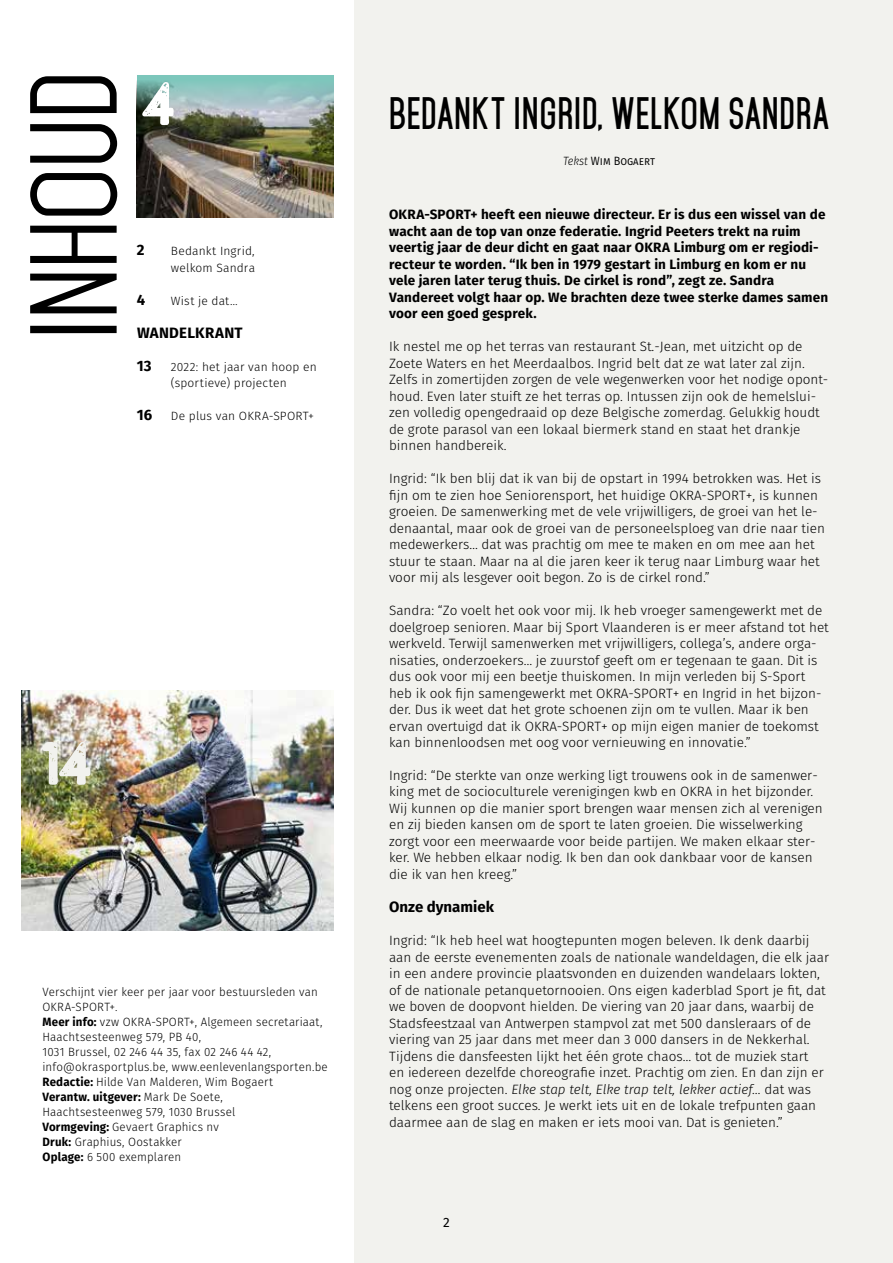
<style>
.page{position:relative;width:893px;height:1263px;background:#fff}
.page>*{position:absolute;margin:0;border:0;box-sizing:border-box;transform-origin:0 0}
.t1{font:105.9px "Mohave";color:#000}
.t2{font:58.35px "Bushcraft distress";color:#f2f2ee}
.t3{font:58.35px "Bushcraft distress";color:#fff}
.t4{font:700 39px "Mohave";letter-spacing:.02em;color:#000;scale:.91 1}
.t5{font:700 15px "Fira Sans";color:#000}
.t6{font:300 13.5px/16.5px "Fira Sans";color:#000}
.t7{font:700 13.5px/16.5px "Fira Sans";letter-spacing:.01em;color:#000}
.t8{font:13.5px "Fira Sans";color:#000}
.t9{font:300 12px/15px "Fira Sans";letter-spacing:.015em;color:#000;scale:.96 1}
.t10{font:300 12px/16.5px "Fira Sans";letter-spacing:.015em;color:#000}
.t11{font:12px "Fira Sans";color:#000;scale:.91 1}
.s1{font-weight:700;font-size:15px}
.s2{font-weight:700}
.s3{font-weight:300;font-style:italic}
.s4{font-style:italic}
</style>
<div class="page">
<img style="left:21px;top:691px;width:312px;height:240px">
<div style="left:355px;top:0;width:538px;height:1263px;background:#f2f2ee"></div>
<img style="left:137px;top:75px;width:196px;height:142px">
<h1 class="t1" style="left:9px;top:340px;width:269px;rotate:-90deg">INHOUD</h1>
<h2 class="t3" style="left:142px;top:71px;width:35px">4</h2>
<p class="t5" style="left:137px;top:240px;width:9px">2</p>
<p class="t10" style="left:171px;top:243px;width:86px">Bedankt Ingrid, welkom Sandra</p>
<p class="t5" style="left:137px;top:289px;width:10px">4</p>
<p class="t10" style="left:171px;top:292px;width:68px">Wist je dat…</p>
<p class="t5" style="left:137px;top:322px;width:107px">WANDELKRANT</p>
<p class="t5" style="left:137px;top:355px;width:16px">13</p>
<p class="t10" style="left:171px;top:358px;width:147px">2022: het jaar van hoop en (sportieve) projecten</p>
<p class="t10" style="left:137px;top:408px;width:179px"><span class="s1">16</span> De plus van OKRA-SPORT+</p>
<h2 class="t2" style="left:43px;top:730px;width:51px">14</h2>
<p class="t9" style="left:43px;top:984px;width:299px">Verschijnt vier keer per jaar voor bestuursleden van OKRA-SPORT+.<br><span class="s2">Meer info:</span> vzw OKRA-SPORT+, Algemeen secretariaat, Haachtsesteenweg 579, PB 40,<br>1031 Brussel, 02 246 44 35, fax 02 246 44 42, info@okrasportplus.be, www.eenlevenlangsporten.be <span class="s2">Redactie:</span> Hilde Van Malderen, Wim Bogaert<br><span class="s2">Verantw. uitgever:</span> Mark De Soete,<br>Haachtsesteenweg 579, 1030 Brussel<br><span class="s2">Vormgeving:</span> Gevaert Graphics nv<br><span class="s2">Druk:</span> Graphius, Oostakker<br><span class="s2">Oplage:</span> 6 500 exemplaren</p>
<h3 class="t4" style="left:389px;top:89px;width:485px">BEDANKT INGRID, WELKOM SANDRA</h3>
<p class="t11" style="left:563px;top:152px;width:102px"><span class="s3">Tekst</span> Wim Bogaert</p>
<p class="t7" style="left:389px;top:206px;width:441px">OKRA-SPORT+ heeft een nieuwe directeur. Er is dus een wissel van de wacht aan de top van onze federatie. Ingrid Peeters trekt na ruim veertig jaar de deur dicht en gaat naar OKRA Limburg om er regiodi&shy;recteur te worden. “Ik ben in 1979 gestart in Limburg en kom er nu vele jaren later terug thuis. De cirkel is rond”, zegt ze. Sandra Vandereet volgt haar op. We brachten deze twee sterke dames samen voor een goed gesprek.</p>
<p class="t6" style="left:389px;top:338px;width:441px">Ik nestel me op het terras van restaurant St.-Jean, met uitzicht op de Zoete Waters en het Meerdaalbos. Ingrid belt dat ze wat later zal zijn.<br>Zelfs in zomertijden zorgen de vele wegenwerken voor het nodige opont&shy;houd. Even later stuift ze het terras op. Intussen zijn ook de hemelslui&shy;zen volledig opengedraaid op deze Belgische zomerdag. Gelukkig houdt de grote parasol van een lokaal biermerk stand en staat het drankje binnen handbereik.</p>
<p class="t6" style="left:389px;top:470px;width:437px">Ingrid: “Ik ben blij dat ik van bij de opstart in 1994 betrokken was. Het is fijn om te zien hoe Seniorensport, het huidige OKRA-SPORT+, is kunnen groeien. De samenwerking met de vele vrijwilligers, de groei van het le&shy;denaantal, maar ook de groei van de personeelsploeg van drie naar tien medewerkers… dat was prachtig om mee te maken en om mee aan het stuur te staan. Maar na al die jaren keer ik terug naar Limburg waar het voor mij als lesgever ooit begon. Zo is de cirkel rond.”</p>
<p class="t6" style="left:389px;top:602px;width:441px">Sandra: “Zo voelt het ook voor mij. Ik heb vroeger samengewerkt met de doelgroep senioren. Maar bij Sport Vlaanderen is er meer afstand tot het werkveld. Terwijl samenwerken met vrijwilligers, collega’s, andere orga&shy;nisaties, onderzoekers… je zuurstof geeft om er tegenaan te gaan. Dit is dus ook voor mij een beetje thuiskomen. In mijn verleden bij S-Sport heb ik ook fijn samengewerkt met OKRA-SPORT+ en Ingrid in het bijzon&shy;der. Dus ik weet dat het grote schoenen zijn om te vullen. Maar ik ben ervan overtuigd dat ik OKRA-SPORT+ op mijn eigen manier de toekomst kan binnenloodsen met oog voor vernieuwing en innovatie.”</p>
<p class="t6" style="left:389px;top:767px;width:435px">Ingrid: “De sterkte van onze werking ligt trouwens ook in de samenwer&shy;king met de socioculturele verenigingen kwb en OKRA in het bijzonder.<br>Wij kunnen op die manier sport brengen waar mensen zich al verenigen en zij bieden kansen om de sport te laten groeien. Die wisselwerking zorgt voor een meerwaarde voor beide partijen. We maken elkaar ster&shy;ker. We hebben elkaar nodig. Ik ben dan ook dankbaar voor de kansen die ik van hen kreeg.”</p>
<p class="t5" style="left:389px;top:896px;width:106px">Onze dynamiek</p>
<p class="t6" style="left:389px;top:932px;width:441px">Ingrid: “Ik heb heel wat hoogtepunten mogen beleven. Ik denk daarbij aan de eerste evenementen zoals de nationale wandeldagen, die elk jaar in een andere provincie plaatsvonden en duizenden wandelaars lokten, of de nationale petanquetornooien. Ons eigen kaderblad Sport je fit, dat we boven de doopvont hielden. De viering van 20 jaar dans, waarbij de Stadsfeestzaal van Antwerpen stampvol zat met 500 dansleraars of de viering van 25 jaar dans met meer dan 3 000 dansers in de Nekkerhal.<br>Tijdens die dansfeesten lijkt het één grote chaos… tot de muziek start<br>en iedereen dezelfde choreografie inzet. Prachtig om zien. En dan zijn er nog onze projecten. <span class="s4">Elke stap telt, Elke trap telt, lekker actief…</span> dat was telkens een groot succes. Je werkt iets uit en de lokale trefpunten gaan daarmee aan de slag en maken er iets mooi van. Dat is genieten.”</p>
<p class="t8" style="left:443px;top:1213px;width:8px">2</p>
</div>
